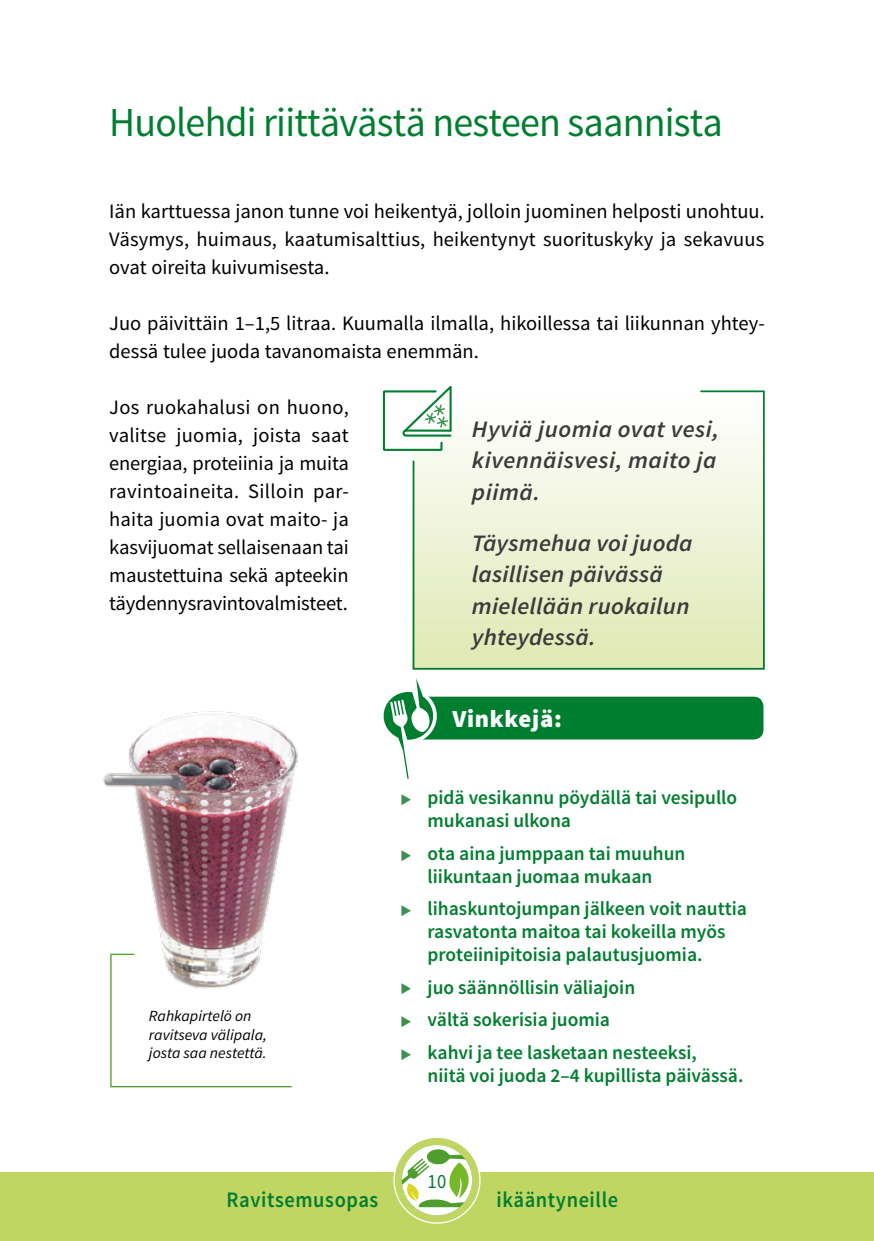
<style>
.page{position:relative;width:874px;height:1241px;background:#fff}
.page>*{position:absolute;margin:0;border:0;box-sizing:border-box;transform-origin:0 0}
.Leipis{font:41.12px "Source Sans Pro";letter-spacing:-.02em;color:#007e30}
.VINKKI{font:900 24.5px "Source Sans Pro";letter-spacing:.03em;color:#fff}
.SITAATTI_kursiivi{font:italic 600 23.45px/31.5px "Source Sans Pro";letter-spacing:.01em;color:#3b3b3a;text-align:justify;scale:1.04 1}
.t1{font:600 22.05px "Source Sans Pro";letter-spacing:.03em;color:#007e30;scale:.92 1}
.Leipis-2{font:20.47px/28px "Source Sans Pro";color:#000;text-align:justify}
.t2{font:20.3px "Source Sans Pro";color:#007e30;scale:.92 1}
.t3{font:600 19.6px/22.8px "Source Sans Pro";color:#007e30}
.kuvioteksti{font:italic 15.4px/18.4px "Source Sans Pro";color:#000}
</style>
<div class="page">
<div style="left:0;top:1172px;width:873px;height:68px;background:#c1d563"></div>
<div style="left:394px;top:1137px;width:85px;height:85px;background:#c1d563;border-radius:50%"></div>
<svg style="left:401px;top:1144px;width:71px;height:71px"></svg>
<svg style="left:382px;top:386px;width:70px;height:65px"></svg>
<svg style="left:411px;top:389px;width:354px;height:281px"></svg>
<img style="left:103px;top:711px;width:195px;height:241px">
<svg style="left:110px;top:952px;width:182px;height:135px"></svg>
<svg style="left:383px;top:678px;width:380px;height:101px"></svg>
<p class="Leipis" style="left:109px;top:97px;width:615px">Huolehdi riittävästä nesteen saannista</p>
<p class="Leipis-2" style="left:109px;top:197px;width:656px">Iän karttuessa janon tunne voi heikentyä, jolloin juominen helposti unohtuu.<br>Väsymys, huimaus, kaatumisalttius, heikentynyt suorituskyky ja sekavuus ovat oireita kuivumisesta.</p>
<p class="Leipis-2" style="left:109px;top:309px;width:656px">Juo päivittäin 1–1,5 litraa. Kuumalla ilmalla, hikoillessa tai liikunnan yhtey&shy;dessä tulee juoda tavanomaista enemmän.</p>
<p class="Leipis-2" style="left:109px;top:393px;width:241px">Jos ruokahalusi on huono, valitse juomia, joista saat energiaa, proteiinia ja muita ravintoaineita. Silloin par&shy;haita juomia ovat maito- ja kasvijuomat sellaisenaan tai maustettuina sekä apteekin täydennysravintovalmisteet.</p>
<p class="SITAATTI_kursiivi" style="left:471px;top:413px;width:239px">Hyviä juomia ovat vesi, kivennäisvesi, maito ja piimä.</p>
<p class="SITAATTI_kursiivi" style="left:471px;top:527px;width:213px;text-align:left">Täysmehua voi juoda lasillisen päivässä mielellään ruokailun yhteydessä.</p>
<p class="kuvioteksti" style="left:149px;top:1006px;width:119px">Rahkapirtelö on ravitseva välipala, josta saa nestettä.</p>
<p class="VINKKI" style="left:452px;top:702px;width:111px">Vinkkejä:</p>
<p class="t3" style="left:427px;top:786px;width:311px">pidä vesikannu pöydällä tai vesipullo mukanasi ulkona</p>
<p class="t3" style="left:427px;top:842px;width:259px">ota aina jumppaan tai muuhun liikuntaan juomaa mukaan</p>
<p class="t3" style="left:427px;top:897px;width:321px">lihaskuntojumpan jälkeen voit nauttia rasvatonta maitoa tai kokeilla myös proteiinipitoisia palautusjuomia.</p>
<p class="t3" style="left:427px;top:975px;width:209px">juo säännöllisin väliajoin</p>
<p class="t3" style="left:427px;top:1008px;width:184px">vältä sokerisia juomia</p>
<p class="t3" style="left:427px;top:1041px;width:317px">kahvi ja tee lasketaan nesteeksi,<br>niitä voi juoda 2–4 kupillista päivässä.</p>
<p class="t2" style="left:427px;top:1168px;width:22px">10</p>
<p class="t1" style="left:226px;top:1185px;width:166px">Ravitsemusopas</p>
<p class="t1" style="left:496px;top:1185px;width:134px">ikääntyneille</p>
</div>
